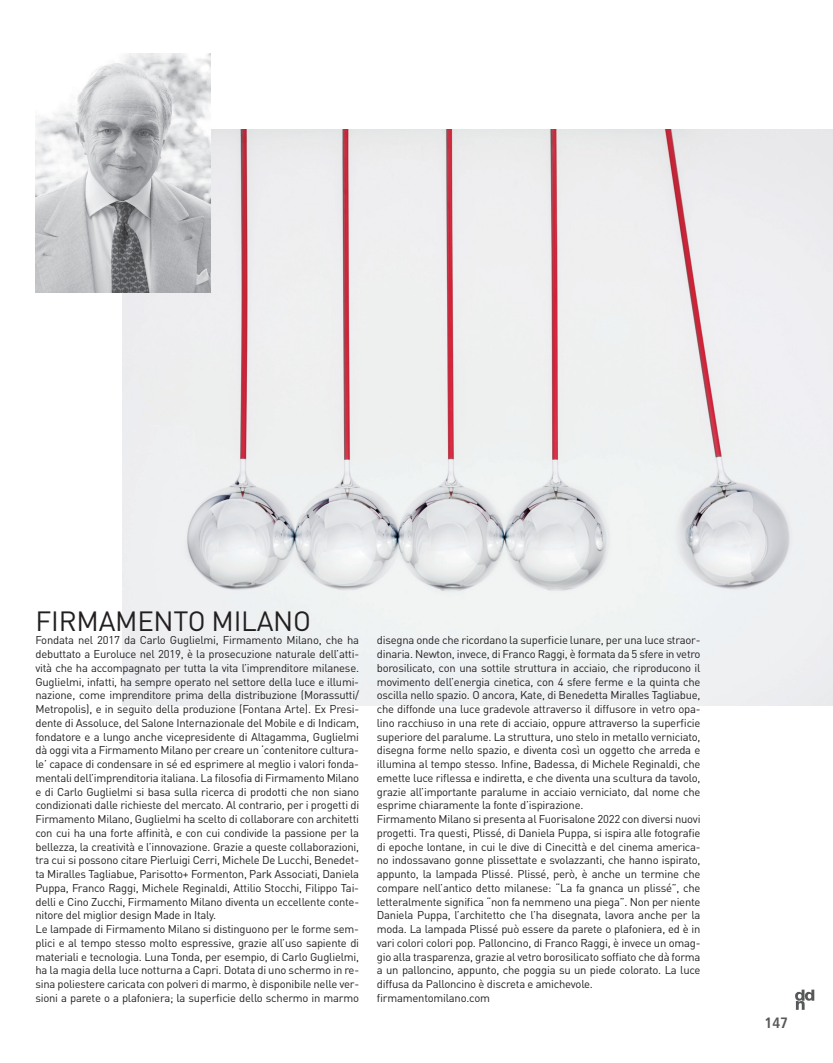
<style>
.page{position:relative;width:833px;height:1063px;background:#fff}
.page>*{position:absolute;margin:0;border:0;box-sizing:border-box;transform-origin:0 0}
.t1{font:27.5px "DIN Pro";letter-spacing:-.01em;color:#231f20}
.t2{font:700 condensed 15px "Frutiger LT Std";color:#57585a}
.t3{font:11.25px/13.8px "DIN Pro";letter-spacing:-.02em;color:#231f20}
</style>
<div class="page">
<img style="left:123px;top:129px;width:710px;height:576px">
<img style="left:35px;top:53px;width:175px;height:240px">
<svg style="left:795px;top:990px;width:19px;height:20px"></svg>
<h1 class="t1" style="left:36px;top:602px;width:277px">FIRMAMENTO MILANO</h1>
<p class="t3" style="left:35px;top:633px;width:325px">Fondata nel 2017 da Carlo Guglielmi, Firmamento Milano, che ha debuttato a Euroluce nel 2019, è la prosecuzione naturale dell’atti&shy;vità che ha accompagnato per tutta la vita l’imprenditore milanese.<br>Guglielmi, infatti, ha sempre operato nel settore della luce e illumi&shy;nazione, come imprenditore prima della distribuzione (Morassutti/ Metropolis), e in seguito della produzione (Fontana Arte). Ex Presi&shy;dente di Assoluce, del Salone Internazionale del Mobile e di Indicam, fondatore e a lungo anche vicepresidente di Altagamma, Guglielmi dà oggi vita a Firmamento Milano per creare un ‘contenitore cultura&shy;le’ capace di condensare in sé ed esprimere al meglio i valori fonda&shy;mentali dell’imprenditoria italiana. La filosofia di Firmamento Milano e di Carlo Guglielmi si basa sulla ricerca di prodotti che non siano condizionati dalle richieste del mercato. Al contrario, per i progetti di Firmamento Milano, Guglielmi ha scelto di collaborare con architetti con cui ha una forte affinità, e con cui condivide la passione per la bellezza, la creatività e l’innovazione. Grazie a queste collaborazioni, tra cui si possono citare Pierluigi Cerri, Michele De Lucchi, Benedet&shy;ta Miralles Tagliabue, Parisotto+ Formenton, Park Associati, Daniela Puppa, Franco Raggi, Michele Reginaldi, Attilio Stocchi, Filippo Tai&shy;delli e Cino Zucchi, Firmamento Milano diventa un eccellente conte&shy;nitore del miglior design Made in Italy.<br>Le lampade di Firmamento Milano si distinguono per le forme sem&shy;plici e al tempo stesso molto espressive, grazie all’uso sapiente di materiali e tecnologia. Luna Tonda, per esempio, di Carlo Guglielmi, ha la magia della luce notturna a Capri. Dotata di uno schermo in re&shy;sina poliestere caricata con polveri di marmo, è disponibile nelle ver&shy;sioni a parete o a plafoniera; la superficie dello schermo in marmo</p>
<p class="t3" style="left:377px;top:633px;width:325px">disegna onde che ricordano la superficie lunare, per una luce straor&shy;dinaria. Newton, invece, di Franco Raggi, è formata da 5 sfere in vetro borosilicato, con una sottile struttura in acciaio, che riproducono il movimento dell’energia cinetica, con 4 sfere ferme e la quinta che oscilla nello spazio. O ancora, Kate, di Benedetta Miralles Tagliabue, che diffonde una luce gradevole attraverso il diffusore in vetro opa&shy;lino racchiuso in una rete di acciaio, oppure attraverso la superficie superiore del paralume. La struttura, uno stelo in metallo verniciato, disegna forme nello spazio, e diventa così un oggetto che arreda e illumina al tempo stesso. Infine, Badessa, di Michele Reginaldi, che emette luce riflessa e indiretta, e che diventa una scultura da tavolo, grazie all’importante paralume in acciaio verniciato, dal nome che esprime chiaramente la fonte d’ispirazione.<br>Firmamento Milano si presenta al Fuorisalone 2022 con diversi nuovi progetti. Tra questi, Plissé, di Daniela Puppa, si ispira alle fotografie di epoche lontane, in cui le dive di Cinecittà e del cinema america&shy;no indossavano gonne plissettate e svolazzanti, che hanno ispirato, appunto, la lampada Plissé. Plissé, però, è anche un termine che compare nell’antico detto milanese: “La fa gnanca un plissé”, che letteralmente significa “non fa nemmeno una piega”. Non per niente Daniela Puppa, l’architetto che l’ha disegnata, lavora anche per la moda. La lampada Plissé può essere da parete o plafoniera, ed è in vari colori colori pop. Palloncino, di Franco Raggi, è invece un omag&shy;gio alla trasparenza, grazie al vetro borosilicato soffiato che dà forma a un palloncino, appunto, che poggia su un piede colorato. La luce diffusa da Palloncino è discreta e amichevole. firmamentomilano.com</p>
<h2 class="t2" style="left:764px;top:1014px;width:25px">147</h2>
</div>
